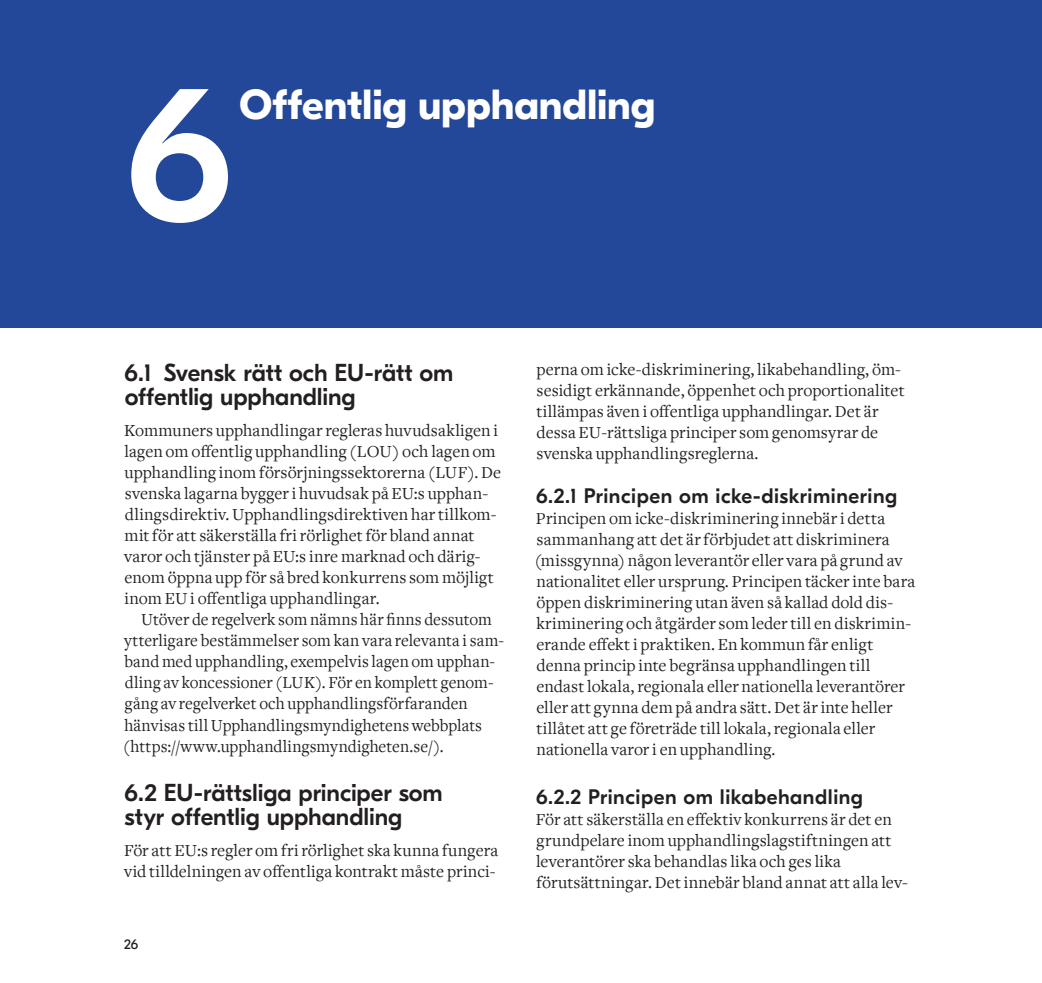
<style>
.page{position:relative;width:1042px;height:983px;background:#fff}
.page>*{position:absolute;margin:0;border:0;box-sizing:border-box;transform-origin:0 0}
.Nummer_-_kapitel{font:500 192.5px "GT Eesti Display";color:#fff}
.Rubrik_-_Kapitel{font:700 42px "GT Eesti Display";color:#fff}
.Rubrik_1{font:500 24.5px/24.5px "GT Eesti Display";letter-spacing:-.005em;color:#231f20}
.Rubrik_2{font:500 21px "GT Eesti Display";letter-spacing:.025em;color:#231f20}
.Brödtext{font:17.5px/21px "Freight Text";letter-spacing:.01em;color:#231f20}
.Brödtext_-_indrag{font:17.5px/21px "Freight Text";letter-spacing:.005em;color:#231f20}
.t1{font:14px "GT Eesti Display";color:#231f20}
</style>
<div class="page">
<div style="left:0;top:0;width:1042px;height:327px;background:#244899"></div>
<p class="Nummer_-_kapitel" style="left:126px;top:50px;width:107px">6</p>
<p class="Rubrik_-_Kapitel" style="left:240px;top:81px;width:417px">Offentlig upphandling</p>
<p class="Rubrik_1" style="left:124px;top:361px;width:330px">6.1 Svensk rätt och EU-rätt om offentlig upphandling</p>
<p class="Brödtext" style="left:124px;top:420px;width:379px">Kommuners upphandlingar regleras huvudsakligen i lagen om offentlig upphandling (LOU) och lagen om upphandling inom försörjningssektorerna (LUF). De svenska lagarna bygger i huvudsak på EU:s upphan&shy;dlingsdirektiv. Upphandlingsdirektiven har tillkom&shy;mit för att säkerställa fri rörlighet för bland annat varor och tjänster på EU:s inre marknad och därig&shy;enom öppna upp för så bred konkurrens som möjligt inom EU i offentliga upphandlingar.</p>
<p class="Brödtext_-_indrag" style="left:123px;top:609px;width:382px;text-indent:18px">Utöver de regelverk som nämns här finns dessutom ytterligare bestämmelser som kan vara relevanta i sam&shy;band med upphandling, exempelvis lagen om upphan&shy;dling av koncessioner (LUK). För en komplett genom&shy;gång av regelverket och upphandlingsförfaranden hänvisas till Upphandlingsmyndighetens webbplats (https://www.upphandlingsmyndigheten.se/).</p>
<p class="Rubrik_1" style="left:124px;top:780px;width:320px">6.2 EU-rättsliga principer som styr offentlig upphandling</p>
<p class="Brödtext" style="left:124px;top:840px;width:376px">För att EU:s regler om fri rörlighet ska kunna fungera vid tilldelningen av offentliga kontrakt måste princi-</p>
<p class="t1" style="left:124px;top:936px;width:16px">26</p>
<p class="Brödtext" style="left:536px;top:359px;width:370px">perna om icke-diskriminering, likabehandling, öm&shy;sesidigt erkännande, öppenhet och proportionalitet tillämpas även i offentliga upphandlingar.Det är dessa EU-rättsliga principer som genomsyrar de svenska upphandlingsreglerna.</p>
<p class="Rubrik_2" style="left:536px;top:484px;width:362px">6.2.1 Principen om icke-diskriminering</p>
<p class="Brödtext" style="left:535px;top:508px;width:382px">Principen om icke-diskriminering innebär i detta sammanhang att det är förbjudet att diskriminera (missgynna) någon leverantör eller vara på grund av nationalitet eller ursprung. Principen täcker inte bara öppen diskriminering utan även så kallad dold dis&shy;kriminering och åtgärder som leder till en diskrimin&shy;erande effekti praktiken. En kommun får enligt denna princip inte begränsa upphandlingen till endast lokala, regionala eller nationella leverantörer eller att gynna dem på andra sätt. Det är inte heller tillåtet att ge företräde till lokala, regionala eller nationella varor i en upphandling.</p>
<p class="Rubrik_2" style="left:536px;top:784px;width:328px">6.2.2 Principen om likabehandling</p>
<p class="Brödtext" style="left:536px;top:808px;width:374px">För att säkerställa en effektiv konkurrens är det en grundpelare inom upphandlingslagstiftningen att leverantörer ska behandlas lika och ges lika förutsättningar. Det innebär bland annat att alla lev-</p>
</div>
